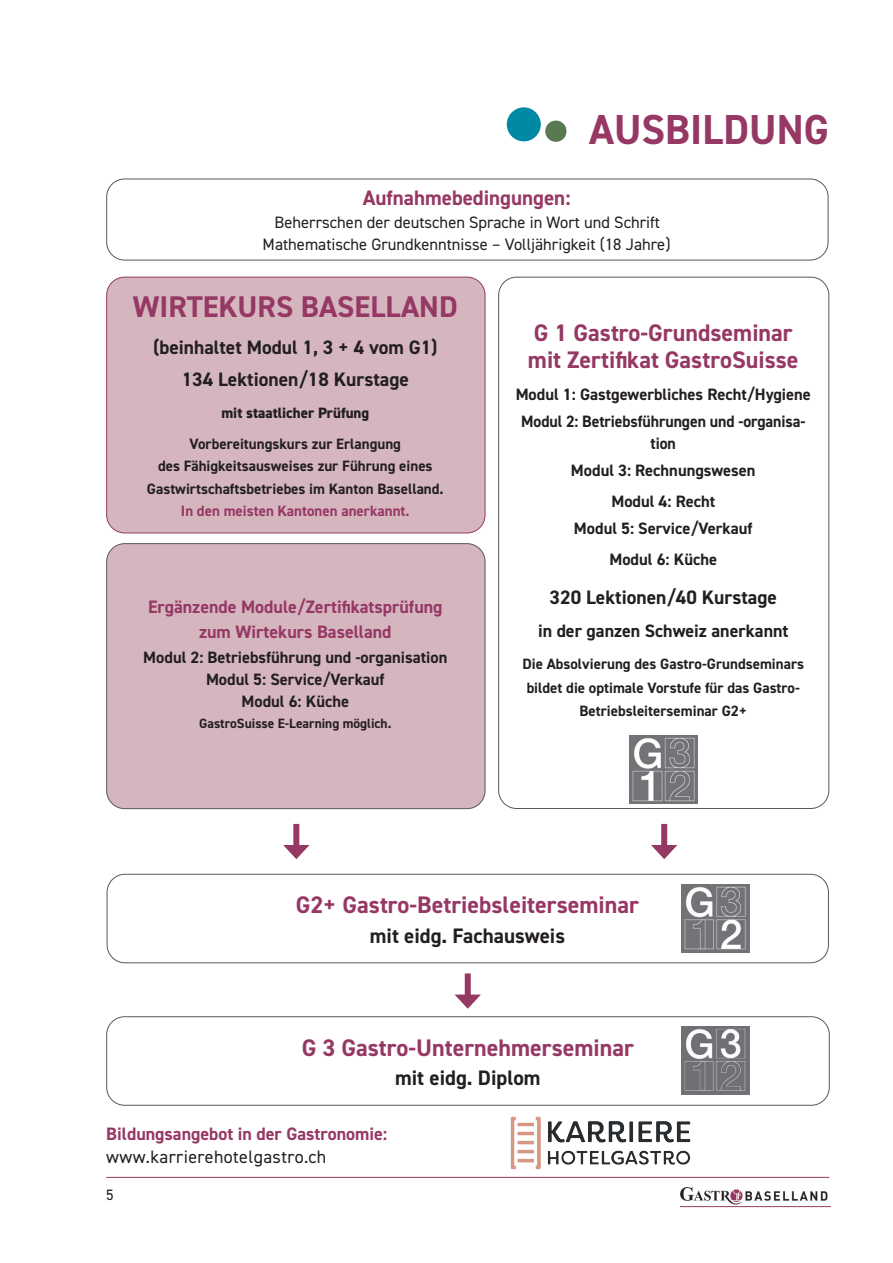
<style>
.page{position:relative;width:893px;height:1263px;background:#fff}
.page>*{position:absolute;margin:0;border:0;box-sizing:border-box;transform-origin:0 0}
.t1{font:700 42px "DIN2014";color:#963864}
.t2{font:700 30px "DIN2014";color:#963864}
.t3{font:700 24px/27px "DIN2014";color:#963864}
.t4{font:700 21px "DIN2014";color:#231f20}
.t5{font:700 21px "DIN2014";color:#963864}
.t6{font:700 19.5px/32.5px "DIN2014";color:#231f20;text-align:center}
.t7{font:700 18px/25.2px "DIN2014";color:#963864;text-align:center}
.t8{font:700 18px "DIN2014";color:#231f20}
.t9{font:18px "DIN2014";letter-spacing:.02em;color:#231f20}
.t10{font:700 16.5px/22.2px "DIN2014";color:#231f20;text-align:center}
.t11{font:16.5px/22.5px "DIN2014";color:#231f20;text-align:center}
.t12{font:700 16.5px/26.7px "DIN2014";color:#231f20;text-align:center;scale:.96 1}
.t13{font:700 15px/22.5px "DIN2014";color:#231f20}
.t14{font:700 15px "DIN2014";color:#963864}
.t15{font:800 15px "DIN2014";color:#231f20}
.t16{font:15px "DIN2014";color:#231f20}
.t17{font:700 13.5px "DIN2014";color:#231f20}
</style>
<div class="page">
<img style="left:680px;top:1187px;width:150px;height:21px">
<hr style="left:106px;top:1177px;width:723px;height:1px;background:#963864">
<div style="left:507px;top:107px;width:34px;height:34px;background:#0089a4;border-radius:50%"></div>
<div style="left:545px;top:121px;width:21px;height:21px;background:#597952;border-radius:50%"></div>
<div style="left:107px;top:544px;width:378px;height:265px;background:#d5b6bf;border-radius:18px"></div>
<div style="left:106px;top:543px;width:379px;height:266px;border:1px solid #57585a;border-radius:18px"></div>
<img style="left:629px;top:735px;width:68px;height:68px">
<div style="left:465px;top:973px;width:6px;height:27px;background:#963864"></div>
<svg style="left:455px;top:994px;width:26px;height:15px"></svg>
<div style="left:107px;top:277px;width:378px;height:256px;background:#d5b6bf;border-radius:18px"></div>
<div style="left:106px;top:277px;width:379px;height:256px;border:1px solid #963864;border-radius:18px"></div>
<div style="left:106px;top:179px;width:722px;height:81px;border:1px solid #57585a;border-radius:18px"></div>
<div style="left:661px;top:824px;width:6px;height:26px;background:#963864"></div>
<svg style="left:651px;top:845px;width:26px;height:14px"></svg>
<div style="left:293px;top:824px;width:6px;height:26px;background:#963864"></div>
<svg style="left:283px;top:845px;width:27px;height:14px"></svg>
<img style="left:510px;top:1116px;width:181px;height:53px">
<div style="left:106px;top:1016px;width:724px;height:90px;border:1px solid #57585a;border-radius:18px"></div>
<img style="left:681px;top:1027px;width:68px;height:68px">
<div style="left:107px;top:874px;width:722px;height:89px;border:1px solid #57585a;border-radius:18px"></div>
<img style="left:681px;top:884px;width:68px;height:68px">
<h1 class="t1" style="left:589px;top:102px;width:241px">AUSBILDUNG</h1>
<h3 class="t5" style="left:363px;top:184px;width:209px">Aufnahmebedingungen:</h3>
<p class="t11" style="left:263px;top:210px;width:409px">Beherrschen der deutschen Sprache in Wort und Schrift<br>Mathematische Grundkenntnisse – Volljährigkeit (18 Jahre)</p>
<h2 class="t2" style="left:133px;top:287px;width:326px">WIRTEKURS BASELLAND</h2>
<h3 class="t6" style="left:153px;top:331px;width:286px">(beinhaltet Modul 1, 3 + 4 vom G1)<br>134 Lektionen/18 Kurstage</h3>
<p class="t15" style="left:221px;top:403px;width:149px">mit staatlicher Prüfung</p>
<p class="t13" style="left:147px;top:432px;width:298px;text-align:center">Vorbereitungskurs zur Erlangung<br>des Fähigkeitsausweises zur Führung eines<br>Gastwirtschaftsbetriebes im Kanton Baselland.</p>
<p class="t14" style="left:181px;top:501px;width:230px">In den meisten Kantonen anerkannt.</p>
<p class="t7" style="left:148px;top:594px;width:296px">Ergänzende Module/Zertifikatsprüfung zum Wirtekurs Baselland</p>
<p class="t10" style="left:143px;top:646px;width:306px">Modul 2: Betriebsführung und -organisation<br>Modul 5: Service/Verkauf<br>Modul 6: Küche</p>
<p class="t17" style="left:199px;top:714px;width:194px">GastroSuisse E-Learning möglich.</p>
<h3 class="t3" style="left:528px;top:318px;width:272px">G 1 Gastro-Grundseminar mit Zertifikat GastroSuisse</h3>
<p class="t10" style="left:516px;top:381px;width:297px;line-height:26.7px">Modul 1: Gastgewerbliches Recht/Hygiene<br>Modul 2: Betriebsführungen und -organisa-</p>
<p class="t12" style="left:571px;top:430px;width:194px">tion<br>Modul 3: Rechnungswesen</p>
<p class="t10" style="left:574px;top:488px;width:180px;line-height:26.7px">Modul 4: Recht<br>Modul 5: Service/Verkauf</p>
<p class="t10" style="left:609px;top:548px;width:109px">Modul 6: Küche</p>
<h3 class="t6" style="left:550px;top:581px;width:229px">320 Lektionen/40 Kurstage</h3>
<p class="t8" style="left:538px;top:619px;width:252px">in der ganzen Schweiz anerkannt</p>
<p class="t13" style="left:522px;top:652px;width:283px;line-height:24px">Die Absolvierung des Gastro-Grundseminars bildet die optimale Vorstufe für das Gastro-</p>
<p class="t13" style="left:579px;top:699px;width:169px">Betriebsleiterseminar G2+</p>
<h3 class="t3" style="left:296px;top:891px;width:345px">G2+ Gastro-Betriebsleiterseminar</h3>
<h3 class="t4" style="left:370px;top:921px;width:197px">mit eidg. Fachausweis</h3>
<h3 class="t3" style="left:302px;top:1033px;width:334px">G 3 Gastro-Unternehmerseminar</h3>
<h3 class="t4" style="left:395px;top:1064px;width:147px">mit eidg. Diplom</h3>
<p class="t7" style="left:106px;top:1121px;width:283px">Bildungsangebot in der Gastronomie:</p>
<p class="t9" style="left:106px;top:1145px;width:222px">www.karrierehotelgastro.ch</p>
<p class="t16" style="left:106px;top:1186px;width:9px">5</p>
</div>
